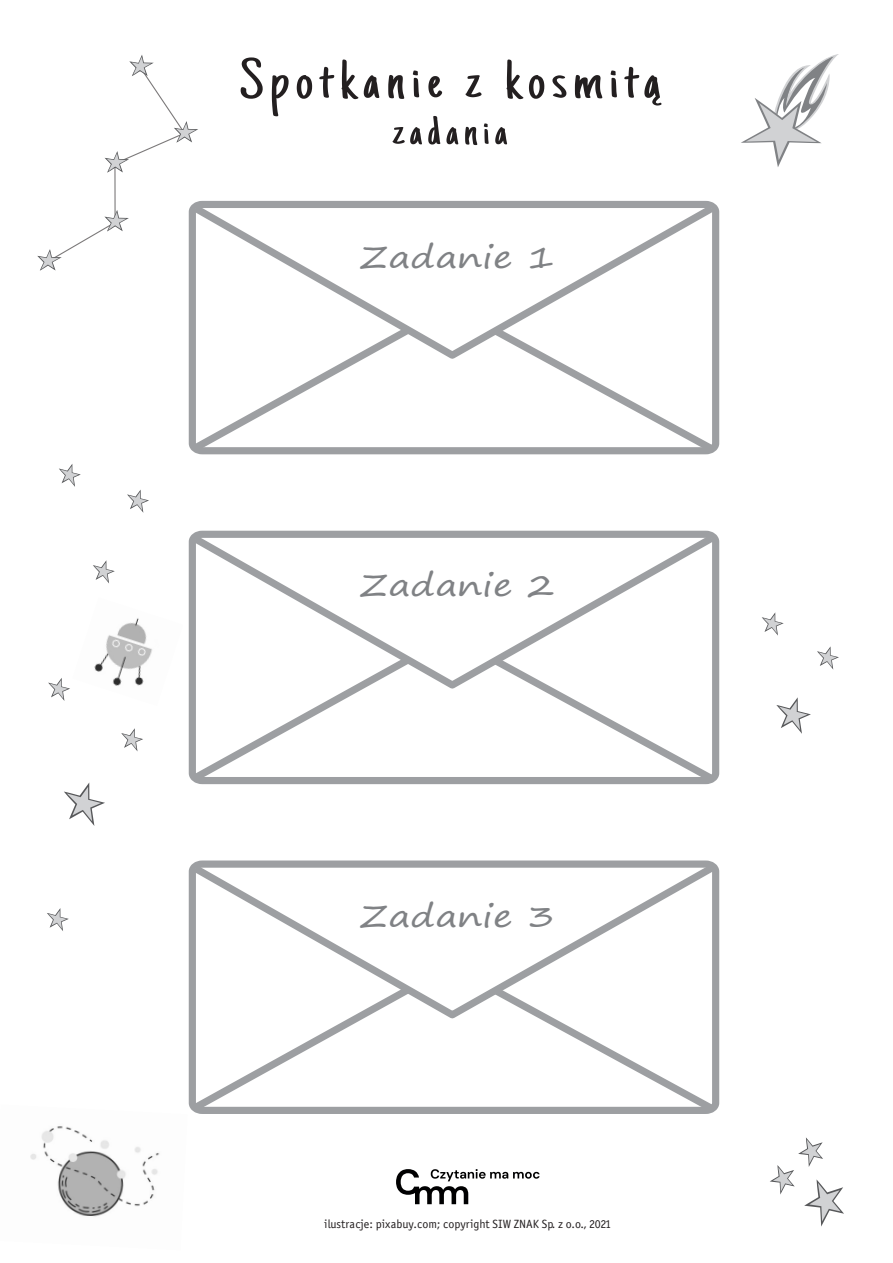
<style>
.page{position:relative;width:893px;height:1263px;background:#fff}
.page>*{position:absolute;margin:0;border:0;box-sizing:border-box;transform-origin:0 0}
.t1{font:55.95px "Just Another Hand";letter-spacing:.1em;color:#231f20;scale:1.23 1}
.t2{font:42.6px "Just Another Hand";letter-spacing:.1em;color:#231f20;scale:1.23 1}
.t3{font:30.3px "Segoe Print";color:#808285;scale:1.23 1}
.t4{font:12px "Officina Sans Book ITC";color:#231f20}
</style>
<div class="page">
<img style="left:30px;top:1126px;width:130px;height:91px">
<svg style="left:188px;top:1023px;width:532px;height:91px"></svg>
<svg style="left:188px;top:860px;width:532px;height:163px"></svg>
<svg style="left:188px;top:693px;width:532px;height:92px"></svg>
<svg style="left:188px;top:530px;width:532px;height:163px"></svg>
<svg style="left:188px;top:363px;width:532px;height:92px"></svg>
<svg style="left:188px;top:200px;width:532px;height:163px"></svg>
<svg style="left:396px;top:1169px;width:144px;height:35px"></svg>
<img style="left:94px;top:618px;width:58px;height:68px">
<svg style="left:93px;top:560px;width:22px;height:23px"></svg>
<svg style="left:127px;top:490px;width:22px;height:23px"></svg>
<svg style="left:48px;top:678px;width:22px;height:23px"></svg>
<svg style="left:121px;top:728px;width:22px;height:23px"></svg>
<svg style="left:762px;top:612px;width:22px;height:24px"></svg>
<svg style="left:817px;top:646px;width:22px;height:24px"></svg>
<svg style="left:776px;top:697px;width:35px;height:37px"></svg>
<svg style="left:64px;top:782px;width:41px;height:44px"></svg>
<svg style="left:47px;top:908px;width:22px;height:23px"></svg>
<svg style="left:59px;top:464px;width:22px;height:23px"></svg>
<svg style="left:770px;top:1137px;width:74px;height:89px"></svg>
<hr style="left:114px;top:164px;width:2px;height:58px;background:#231f20">
<svg style="left:105px;top:55px;width:93px;height:118px"></svg>
<svg style="left:37px;top:210px;width:92px;height:61px"></svg>
<svg style="left:741px;top:54px;width:98px;height:113px"></svg>
<h1 class="t1" style="left:240px;top:47px;width:344px">Spotkanie z kosmitą</h1>
<h2 class="t2" style="left:393px;top:106px;width:95px">zadania</h2>
<h3 class="t3" style="left:360px;top:230px;width:160px">Zadanie 1</h3>
<h3 class="t3" style="left:360px;top:558px;width:160px">Zadanie 2</h3>
<h3 class="t3" style="left:360px;top:889px;width:160px">Zadanie 3</h3>
<p class="t4" style="left:324px;top:1217px;width:288px">ilustracje: pixabuy.com; copyright SIW ZNAK Sp. z o.o., 2021</p>
</div>
